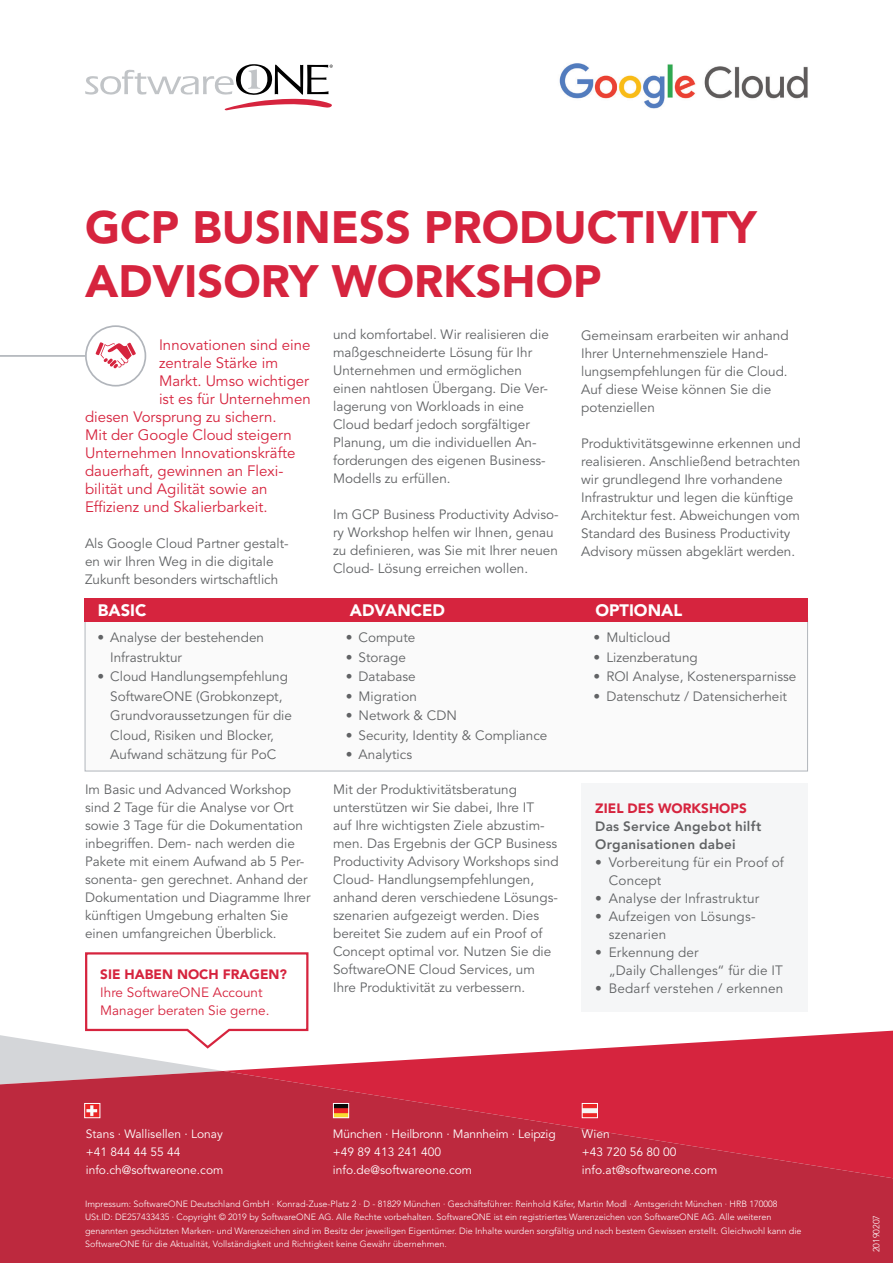
<style>
.page{position:relative;width:893px;height:1263px;background:#fff}
.page>*{position:absolute;margin:0;border:0;box-sizing:border-box;transform-origin:0 0}
.t1{font:900 45px/54px "Avenir LT Std";color:#d6243e}
.t2{font:900 16.5px "Avenir LT Std";color:#fff}
.t3{font:15px "Avenir LT Std";color:#d6243e}
.t4{font:13.5px/18px "Avenir LT Std";color:#616365}
.t5{font:13.5px/18px "Avenir LT Std";color:#d6243e}
.t6{font:800 13.5px/18px "Avenir LT Std";letter-spacing:.015em;color:#616365}
.t7{font:900 13.5px "Avenir LT Std";color:#d6243e}
.t8{font:12px/18px "Avenir LT Std";color:#fff}
.t9{font:300 9px/13.5px "Avenir LT Std";color:#fff}
</style>
<div class="page">
<svg style="left:85px;top:64px;width:248px;height:46px"></svg>
<div style="left:85px;top:325px;width:61px;height:62px;border:2px solid #b1b5bb;border-radius:50%"></div>
<hr style="left:0;top:355px;width:85px;height:2px;background:#b1b5bb">
<svg style="left:96px;top:342px;width:40px;height:26px"></svg>
<svg style="left:310px;top:1031px;width:583px;height:40px;fill:#d6243e"></svg>
<svg style="left:0;top:1071px;width:893px;height:192px;background:#c2283e"></svg>
<img style="left:584px;top:1105px;width:12px;height:11px">
<div style="left:582px;top:1103px;width:16px;height:15px;border:1px solid #fff"></div>
<img style="left:86px;top:1105px;width:12px;height:11px">
<div style="left:84px;top:1103px;width:16px;height:15px;border:1px solid #fff"></div>
<img style="left:335px;top:1105px;width:12px;height:11px">
<div style="left:333px;top:1103px;width:16px;height:15px;border:1px solid #fff"></div>
<svg style="left:0;top:952px;width:310px;height:132px"></svg>
<img style="left:559px;top:63px;width:249px;height:46px">
<div style="left:85px;top:618px;width:723px;height:153px;background:#fafafa;border:1px solid #b1b5bb"></div>
<div style="left:85px;top:598px;width:723px;height:23px;background:#d6243e"></div>
<div style="left:581px;top:783px;width:227px;height:228px;background:#f5f6f7"></div>
<h1 class="t1" style="left:85px;top:200px;width:673px">GCP BUSINESS PRODUCTIVITY<br>ADVISORY WORKSHOP</h1>
<p class="t3" style="left:159px;top:336px;width:153px">Innovationen sind eine</p>
<p class="t3" style="left:159px;top:354px;width:121px">zentrale Stärke im</p>
<p class="t3" style="left:159px;top:372px;width:152px">Markt. Umso wichtiger</p>
<p class="t3" style="left:159px;top:390px;width:153px">ist es für Unternehmen</p>
<p class="t3" style="left:85px;top:408px;width:193px">diesen Vorsprung zu sichern.</p>
<p class="t3" style="left:85px;top:426px;width:208px">Mit der Google Cloud steigern</p>
<p class="t3" style="left:85px;top:444px;width:212px">Unternehmen Innovationskräfte</p>
<p class="t3" style="left:85px;top:462px;width:200px">dauerhaft, gewinnen an Flexi-</p>
<p class="t3" style="left:85px;top:480px;width:184px">bilität und Agilität sowie an</p>
<p class="t3" style="left:85px;top:498px;width:184px">Effizienz und Skalierbarkeit.</p>
<p class="t4" style="left:85px;top:534px;width:205px">Als Google Cloud Partner gestalt&shy;en wir Ihren Weg in die digitale<br>Zukunft besonders wirtschaftlich</p>
<p class="t4" style="left:333px;top:326px;width:217px">und komfortabel. Wir realisieren die maßgeschneiderte Lösung für Ihr<br>Unternehmen und ermöglichen einen nahtlosen Übergang. Die Ver&shy;lagerung von Workloads in eine<br>Cloud bedarf jedoch sorgfältiger<br>Planung, um die individuellen An&shy;forderungen des eigenen Business-<br>Modells zu erfüllen.</p>
<p class="t4" style="left:333px;top:506px;width:227px">Im GCP Business Productivity Adviso&shy;ry Workshop helfen wir Ihnen, genau zu definieren, was Sie mit Ihrer neuen Cloud- Lösung erreichen wollen.</p>
<p class="t4" style="left:581px;top:326px;width:209px">Gemeinsam erarbeiten wir anhand<br>Ihrer Unternehmensziele Hand&shy;lungsempfehlungen für die Cloud.<br>Auf diese Weise können Sie die potenziellen</p>
<p class="t4" style="left:581px;top:434px;width:221px">Produktivitätsgewinne erkennen und realisieren. Anschließend betrachten wir grundlegend Ihre vorhandene Infrastruktur und legen die künftige Architektur fest. Abweichungen vom Standard des Business Productivity Advisory müssen abgeklärt werden.</p>
<p class="t2" style="left:98px;top:601px;width:50px">BASIC</p>
<p class="t2" style="left:350px;top:601px;width:97px">ADVANCED</p>
<p class="t2" style="left:595px;top:601px;width:88px">OPTIONAL</p>
<p class="t4" style="left:110px;top:628px;width:155px;line-height:19.5px;text-indent:-13px">• Analyse der bestehenden<br>Infrastruktur</p>
<p class="t4" style="left:110px;top:667px;width:183px;line-height:19.5px;text-indent:-13px">• Cloud Handlungsempfehlung<br>SoftwareONE (Grobkonzept,<br>Grundvoraussetzungen für die<br>Cloud, Risiken und Blocker,<br>Aufwand schätzung für PoC</p>
<p class="t4" style="left:594px;top:629px;width:78px">• Multicloud</p>
<p class="t4" style="left:594px;top:648px;width:106px">• Lizenzberatung</p>
<p class="t4" style="left:594px;top:668px;width:204px">• ROI Analyse, Kostenersparnisse</p>
<p class="t4" style="left:594px;top:687px;width:195px">• Datenschutz / Datensicherheit</p>
<p class="t4" style="left:346px;top:629px;width:71px">• Compute</p>
<p class="t4" style="left:346px;top:648px;width:61px">• Storage</p>
<p class="t4" style="left:346px;top:668px;width:71px">• Database</p>
<p class="t4" style="left:346px;top:687px;width:72px">• Migration</p>
<p class="t4" style="left:346px;top:707px;width:113px">• Network &amp; CDN</p>
<p class="t4" style="left:346px;top:726px;width:203px">• Security, Identity &amp; Compliance</p>
<p class="t4" style="left:346px;top:746px;width:68px">• Analytics</p>
<p class="t4" style="left:85px;top:781px;width:227px">Im Basic und Advanced Workshop sind 2 Tage für die Analyse vor Ort sowie 3 Tage für die Dokumentation inbegriffen. Dem- nach werden die Pakete mit einem Aufwand ab 5 Per&shy;sonenta- gen gerechnet. Anhand der Dokumentation und Diagramme Ihrer künftigen Umgebung erhalten Sie einen umfangreichen Überblick.</p>
<p class="t4" style="left:333px;top:781px;width:227px">Mit der Produktivitätsberatung unterstützen wir Sie dabei, Ihre IT<br>auf Ihre wichtigsten Ziele abzustim&shy;men. Das Ergebnis der GCP Business Productivity Advisory Workshops sind Cloud- Handlungsempfehlungen, anhand deren verschiedene Lösungs&shy;szenarien aufgezeigt werden. Dies bereitet Sie zudem auf ein Proof of Concept optimal vor. Nutzen Sie die SoftwareONE Cloud Services, um Ihre Produktivität zu verbessern.</p>
<p class="t7" style="left:100px;top:966px;width:188px">SIE HABEN NOCH FRAGEN?</p>
<p class="t5" style="left:100px;top:984px;width:171px">Ihre SoftwareONE Account<br>Manager beraten Sie gerne.</p>
<p class="t7" style="left:595px;top:800px;width:153px">ZIEL DES WORKSHOPS</p>
<p class="t6" style="left:595px;top:818px;width:167px">Das Service Angebot hilft<br>Organisationen dabei</p>
<p class="t4" style="left:609px;top:854px;width:177px;text-indent:-14px">• Vorbereitung für ein Proof of<br>Concept</p>
<p class="t4" style="left:595px;top:890px;width:165px">• Analyse der Infrastruktur</p>
<p class="t4" style="left:609px;top:908px;width:148px;text-indent:-14px">• Aufzeigen von Lösungs&shy;szenarien</p>
<p class="t4" style="left:609px;top:944px;width:175px;text-indent:-14px">• Erkennung der<br>„Daily Challenges“ für die IT</p>
<p class="t4" style="left:595px;top:980px;width:190px">• Bedarf verstehen / erkennen</p>
<p class="t8" style="left:86px;top:1125px;width:139px">Stans · Wallisellen · Lonay +41 844 44 55 44 info.ch@softwareone.com</p>
<p class="t8" style="left:582px;top:1125px;width:137px">Wien<br>+43 720 56 80 00 info.at@softwareone.com</p>
<p class="t9" style="left:85px;top:1197px;width:718px">Impressum: SoftwareONE Deutschland GmbH · Konrad-Zuse-Platz 2 · D - 81829 München · Geschäftsführer: Reinhold Käfer, Martin Modl · Amtsgericht München · HRB 170008<br>USt.ID: DE257433435 · Copyright © 2019 by SoftwareONE AG. Alle Rechte vorbehalten. SoftwareONE ist ein registriertes Warenzeichen von SoftwareONE AG. Alle weiteren genannten geschützten Marken- und Warenzeichen sind im Besitz der jeweiligen Eigentümer. Die Inhalte wurden sorgfältig und nach bestem Gewissen erstellt. Gleichwohl kann die SoftwareONE für die Aktualität, Vollständigkeit und Richtigkeit keine Gewähr übernehmen.</p>
<p class="t8" style="left:333px;top:1125px;width:224px">München · Heilbronn · Mannheim · Leipzig +49 89 413 241 400 info.de@softwareone.com</p>
<p class="t9" style="left:869px;top:1252px;width:39px;rotate:-90deg">20190207</p>
</div>
